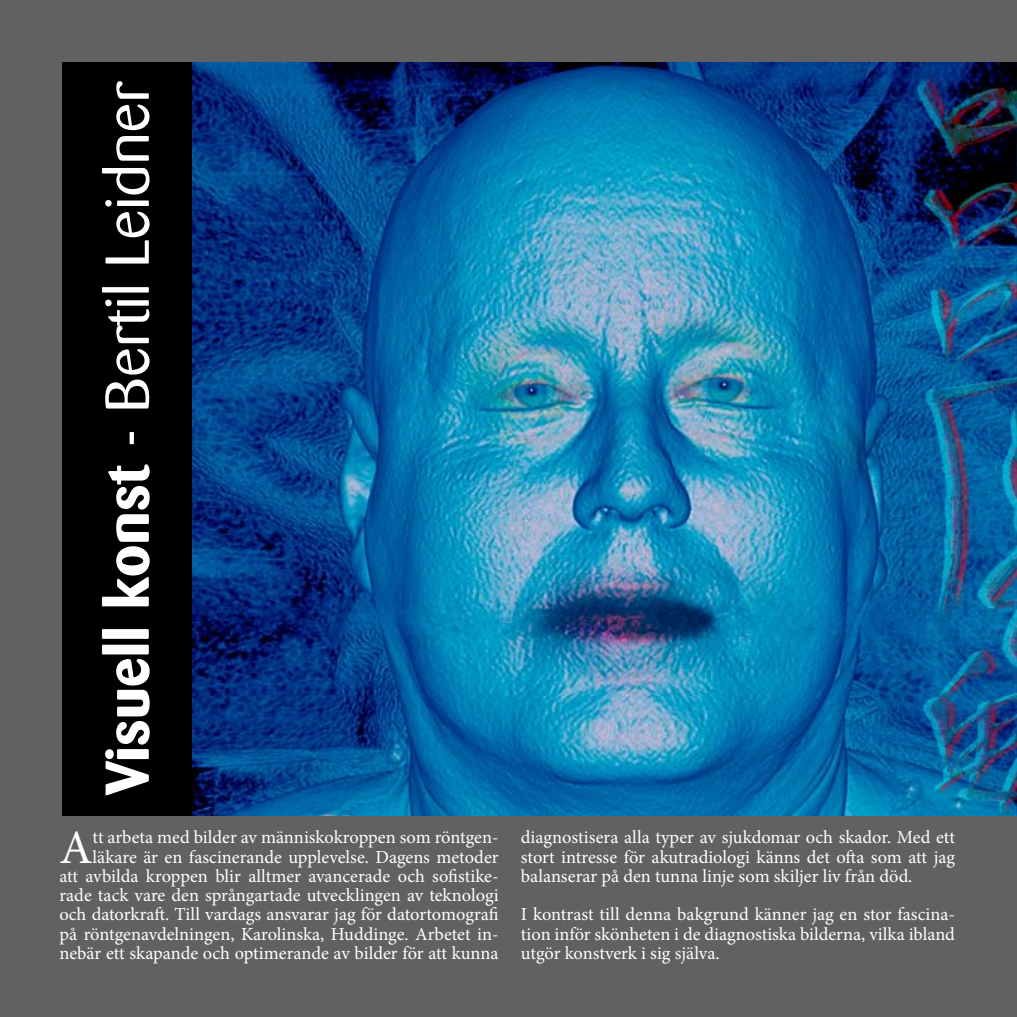
<style>
.page{position:relative;width:1017px;height:1017px;background:#616161}
.page>*{position:absolute;margin:0;border:0;box-sizing:border-box;transform-origin:0 0}
.t1{font:61.25px "Barmeno";letter-spacing:.005em;color:#fff}
.t2{font:47.95px "Minion Pro";color:#fff}
.t3{font:18.38px/19.2px "Minion Pro";color:#fff;text-align:justify}
.t4{font:14px "Barmeno";letter-spacing:.01em;color:#fff}
.s1{font-weight:700}
</style>
<div class="page">
<img style="left:192px;top:62px;width:825px;height:753px">
<div style="left:62px;top:62px;width:130px;height:753px;background:#000"></div>
<h1 class="t1" style="left:92px;top:795px;width:716px;rotate:-90deg"><span class="s1">Visuell konst</span> - Bertil Leidner</h1>
<p class="t3" style="left:59px;top:828px;width:441px;text-align:right">tt arbeta med bilder av människokroppen som röntgen&shy;läkare är en fascinerande upplevelse. Dagens metoder<br>att avbilda kroppen blir alltmer avancerade och sofistike&shy;rade tack vare den språngartade utvecklingen av teknologi och datorkraft. Till vardags ansvarar jag för datortomografi på röntgenavdelningen, Karolinska, Huddinge. Arbetet in&shy;nebär ett skapande och optimerande av bilder för att kunna</p>
<p class="t3" style="left:521px;top:828px;width:436px">diagnostisera alla typer av sjukdomar och skador. Med ett stort intresse för akutradiologi känns det ofta som att jag balanserar på den tunna linje som skiljer liv från död.</p>
<h2 class="t2" style="left:59px;top:815px;width:35px">A</h2>
<p class="t3" style="left:521px;top:905px;width:436px">I kontrast till denna bakgrund känner jag en stor fascina&shy;tion inför skönheten i de diagnostiska bilderna, vilka ibland utgör konstverk i sig själva.</p>
<p class="t4" style="left:69px;top:936px;width:100px">12 SFBFM 2010</p>
</div>
